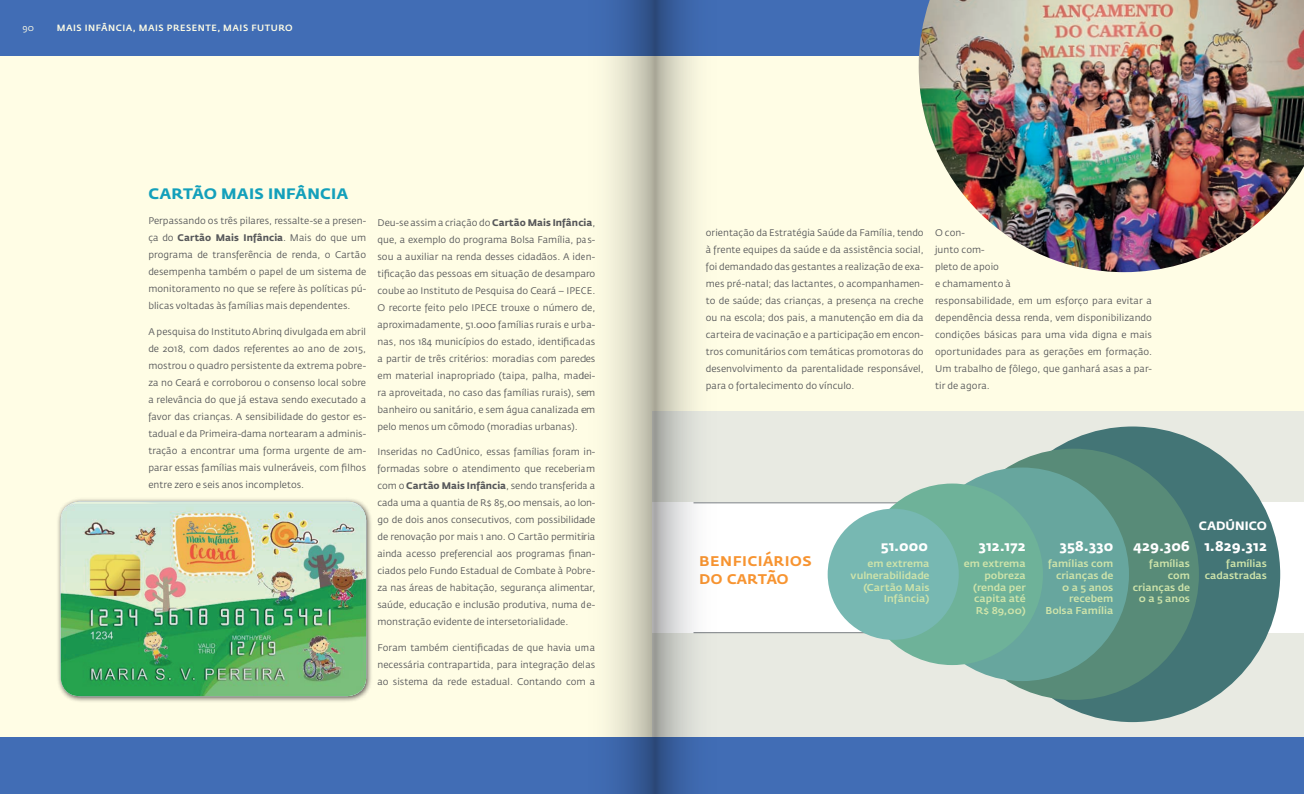
<style>
.page{position:relative;width:1304px;height:794px;background:#416db5}
.page>*{position:absolute;margin:0;border:0;box-sizing:border-box;transform-origin:0 0}
.texto_corrido{font:500 18px/18px "Fedra Sans Pro";color:#f79431}
.texto_corrido-2{font:700 15px "Fedra Sans Pro";letter-spacing:.015em;color:#13a0bb;scale:1.05 1}
.TEXTO_DESTAQUE{font:700 14px "Fedra Sans Pro";letter-spacing:.01em;color:#fff}
.TEXTO_DESTAQUE-2{font:700 12px "Fedra Sans Pro";color:#fff}
.Dados_-_Texto_de_com{font:500 9.9px/11.9px "Fedra Sans Pro";color:#cfe4aa;text-align:right;scale:1.05 1}
.texto_corrido-3{font:9.5px/17px "Fedra Sans Pro";letter-spacing:.005em;color:#57585a;text-align:justify}
.t1{font:500 9px "Fedra Sans Pro";letter-spacing:.06em;color:#fffde5}
.t2{font:9px "Fedra Sans Pro";color:#fffde5}
.s1{font-weight:700}
</style>
<div class="page">
<div style="left:0;top:57px;width:1304px;height:680px;background:#fffde5"></div>
<div style="left:652px;top:411px;width:652px;height:326px;background:#e8eae2"></div>
<img style="left:919px;top:0;width:385px;height:272px">
<div style="left:56px;top:497px;width:317px;height:206px;background:#231f20;opacity:.75"></div>
<img style="left:61px;top:501px;width:305px;height:3px">
<img style="left:61px;top:504px;width:305px;height:192px">
<div style="left:652px;top:502px;width:652px;height:131px;background:#fff"></div>
<hr style="left:693px;top:632px;width:553px;height:1px;background:#777c80">
<hr style="left:693px;top:502px;width:553px;height:1px;background:#777c80">
<div style="left:985px;top:426px;width:295px;height:296px;background:#437576;border-radius:50%"></div>
<div style="left:948px;top:449px;width:251px;height:251px;background:#588b78;border-radius:50%"></div>
<div style="left:915px;top:467px;width:214px;height:214px;background:#67a69e;border-radius:50%"></div>
<div style="left:861px;top:483px;width:182px;height:182px;background:#6eb299;border-radius:50%"></div>
<div style="left:828px;top:509px;width:131px;height:131px;background:#77b8b2;border-radius:50%"></div>
<svg style="left:583px;top:0;width:138px;height:794px"></svg>
<p class="t2" style="left:23px;top:22px;width:13px">90</p>
<p class="t1" style="left:57px;top:22px;width:238px">MAIS INFÂNCIA, MAIS PRESENTE, MAIS FUTURO</p>
<p class="texto_corrido-2" style="left:148px;top:184px;width:192px">CARTÃO MAIS INFÂNCIA</p>
<p class="texto_corrido-3" style="left:148px;top:212px;width:219px">Perpassando os três pilares, ressalte-se a presen&shy;ça do <span class="s1">Cartão Mais Infância</span>. Mais do que um programa de transferência de renda, o Cartão desempenha também o papel de um sistema de monitoramento no que se refere às políticas pú&shy;blicas voltadas às famílias mais dependentes.</p>
<p class="texto_corrido-3" style="left:148px;top:323px;width:219px">A pesquisa do Instituto Abrinq divulgada em abril de 2018, com dados referentes ao ano de 2015, mostrou o quadro persistente da extrema pobre&shy;za no Ceará e corroborou o consenso local sobre a relevância do que já estava sendo executado a favor das crianças. A sensibilidade do gestor es&shy;tadual e da Primeira-dama nortearam a adminis&shy;tração a encontrar uma forma urgente de am&shy;parar essas famílias mais vulneráveis, com filhos entre zero e seis anos incompletos.</p>
<p class="texto_corrido-3" style="left:377px;top:214px;width:219px">Deu-se assim a criação do <span class="s1">Cartão Mais Infância</span>, que, a exemplo do programa Bolsa Família, pas&shy;sou a auxiliar na renda desses cidadãos. A iden&shy;tificação das pessoas em situação de desamparo coube ao Instituto de Pesquisa do Ceará – IPECE.<br>O recorte feito pelo IPECE trouxe o número de, aproximadamente, 51.000 famílias rurais e urba&shy;nas, nos 184 municípios do estado, identificadas a partir de três critérios: moradias com paredes em material inapropriado (taipa, palha, madei&shy;ra aproveitada, no caso das famílias rurais), sem banheiro ou sanitário, e sem água canalizada em pelo menos um cômodo (moradias urbanas).</p>
<p class="texto_corrido-3" style="left:377px;top:443px;width:219px">Inseridas no CadÚnico, essas famílias foram in&shy;formadas sobre o atendimento que receberiam com o <span class="s1">Cartão Mais Infância</span>, sendo transferida a cada uma a quantia de R$ 85,00 mensais, ao lon&shy;go de dois anos consecutivos, com possibilidade de renovação por mais 1 ano. O Cartão permitiria ainda acesso preferencial aos programas finan&shy;ciados pelo Fundo Estadual de Combate à Pobre&shy;za nas áreas de habitação, segurança alimentar, saúde, educação e inclusão produtiva, numa de&shy;monstração evidente de intersetorialidade.</p>
<p class="texto_corrido-3" style="left:377px;top:639px;width:219px">Foram também cientificadas de que havia uma necessária contrapartida, para integração delas ao sistema da rede estadual. Contando com a</p>
<p class="texto_corrido-3" style="left:706px;top:224px;width:219px">orientação da Estratégia Saúde da Família, tendo à frente equipes da saúde e da assistência social, foi demandado das gestantes a realização de exa&shy;mes pré-natal; das lactantes, o acompanhamen&shy;to de saúde; das crianças, a presença na creche ou na escola; dos pais, a manutenção em dia da carteira de vacinação e a participação em encon&shy;tros comunitários com temáticas promotoras do desenvolvimento da parentalidade responsável, para o fortalecimento do vínculo.</p>
<p class="texto_corrido-3" style="left:935px;top:224px;width:78px;text-align:left">O con-<br>junto com-<br>pleto de apoio<br>e chamamento à</p>
<p class="texto_corrido-3" style="left:935px;top:292px;width:219px">responsabilidade, em um esforço para evitar a dependência dessa renda, vem disponibilizando condições básicas para uma vida digna e mais oportunidades para as gerações em formação.<br>Um trabalho de fôlego, que ganhará asas a par&shy;tir de agora.</p>
<p class="TEXTO_DESTAQUE" style="left:881px;top:537px;width:49px">51.000</p>
<p class="TEXTO_DESTAQUE" style="left:979px;top:537px;width:49px">312.172</p>
<p class="TEXTO_DESTAQUE" style="left:1060px;top:537px;width:55px">358.330</p>
<p class="TEXTO_DESTAQUE" style="left:1134px;top:537px;width:58px">429.306</p>
<p class="texto_corrido" style="left:699px;top:550px;width:115px">benficiários do cartão</p>
<p class="Dados_-_Texto_de_com" style="left:964px;top:557px;width:60px">em extrema</p>
<p class="Dados_-_Texto_de_com" style="left:1045px;top:557px;width:66px">famílias com crianças de<br>0 a 5 anos recebem<br>Bolsa Família</p>
<p class="Dados_-_Texto_de_com" style="left:1149px;top:557px;width:40px">famílias com</p>
<p class="Dados_-_Texto_de_com" style="left:1133px;top:581px;width:56px">crianças de<br>0 a 5 anos</p>
<p class="Dados_-_Texto_de_com" style="left:851px;top:557px;width:77px">em extrema vulnerabilidade</p>
<p class="Dados_-_Texto_de_com" style="left:863px;top:581px;width:64px">(Cartão Mais<br>Infância)</p>
<p class="Dados_-_Texto_de_com" style="left:984px;top:569px;width:41px">pobreza</p>
<p class="Dados_-_Texto_de_com" style="left:973px;top:581px;width:52px">(renda per</p>
<p class="Dados_-_Texto_de_com" style="left:974px;top:593px;width:51px">capita até</p>
<p class="Dados_-_Texto_de_com" style="left:976px;top:605px;width:49px">R$ 89,00)</p>
<p class="TEXTO_DESTAQUE-2" style="left:1199px;top:518px;width:70px">CADÚNICO</p>
<p class="TEXTO_DESTAQUE" style="left:1205px;top:537px;width:64px">1.829.312</p>
<p class="Dados_-_Texto_de_com" style="left:1205px;top:557px;width:61px">famílias cadastradas</p>
</div>
